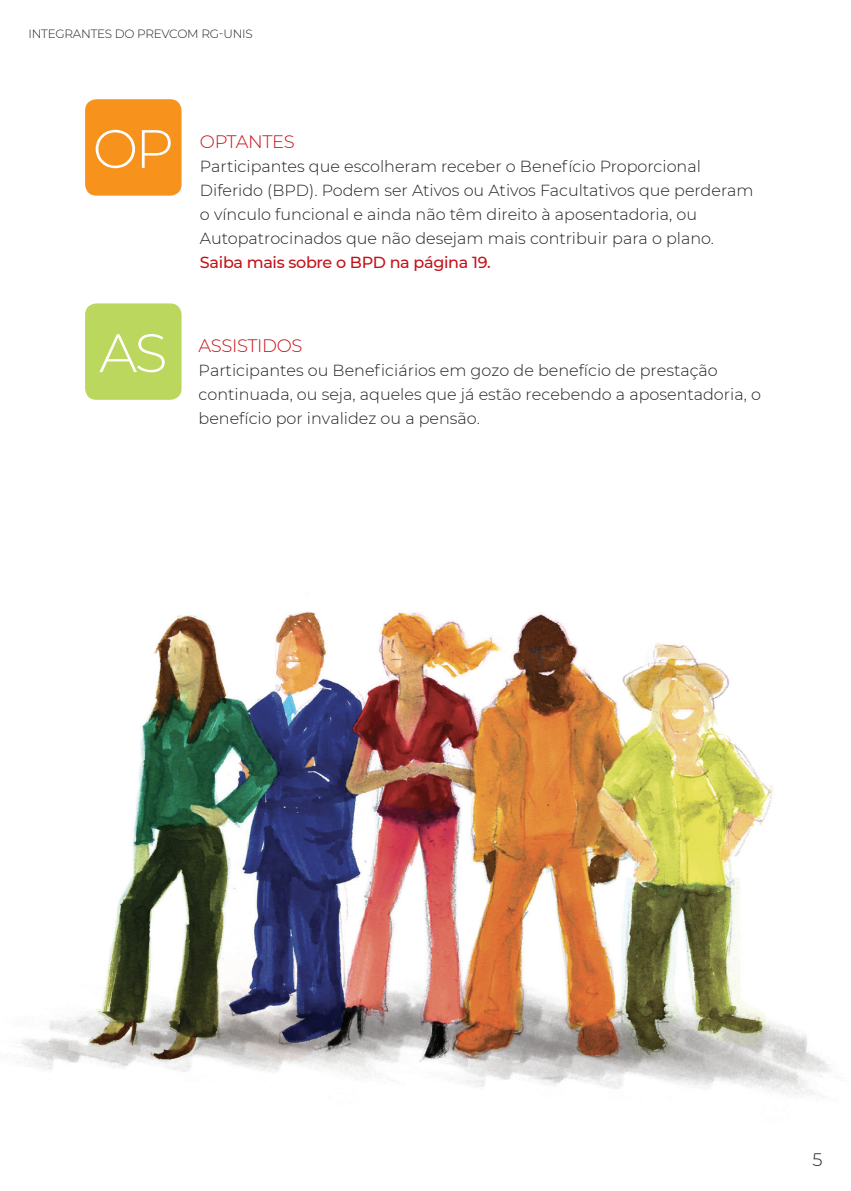
<style>
.page{position:relative;width:851px;height:1191px;background:#fff}
.page>*{position:absolute;margin:0;border:0;box-sizing:border-box;transform-origin:0 0}
.t1{font:300 54px "Montserrat";color:#fff}
.t2{font:300 18px "Montserrat";letter-spacing:-.02em;color:#c4121a}
.t3{font:300 18px "Montserrat";color:#231f20}
.t4{font:300 16px/24px "Montserrat";color:#231f20}
.t5{font:500 16px "Montserrat";letter-spacing:-.02em;color:#c4121a}
.t6{font:300 12px "Montserrat";letter-spacing:-.02em;color:#231f20}
</style>
<div class="page">
<div style="left:85px;top:99px;width:96px;height:97px;background:#f7931d;border-radius:11px"></div>
<div style="left:85px;top:303px;width:96px;height:97px;background:#bbd75e;border-radius:11px"></div>
<img style="left:17px;top:595px;width:821px;height:503px">
<p class="t6" style="left:28px;top:26px;width:226px">INTEGRANTES DO PREVCOM RG-UNIS</p>
<p class="t1" style="left:93px;top:112px;width:83px">OP</p>
<p class="t1" style="left:99px;top:316px;width:70px">AS</p>
<p class="t2" style="left:200px;top:129px;width:96px">OPTANTES</p>
<p class="t4" style="left:200px;top:154px;width:555px">Participantes que escolheram receber o Benefício Proporcional Diferido (BPD). Podem ser Ativos ou Ativos Facultativos que perderam o vínculo funcional e ainda não têm direito à aposentadoria, ou Autopatrocinados que não desejam mais contribuir para o plano.</p>
<p class="t5" style="left:200px;top:251px;width:292px">Saiba mais sobre o BPD na página 19.</p>
<p class="t2" style="left:198px;top:333px;width:105px">ASSISTIDOS</p>
<p class="t4" style="left:198px;top:358px;width:564px">Participantes ou Beneficiários em gozo de benefício de prestação continuada, ou seja, aqueles que já estão recebendo a aposentadoria, o benefício por invalidez ou a pensão.</p>
<p class="t3" style="left:812px;top:1147px;width:12px">5</p>
</div>
